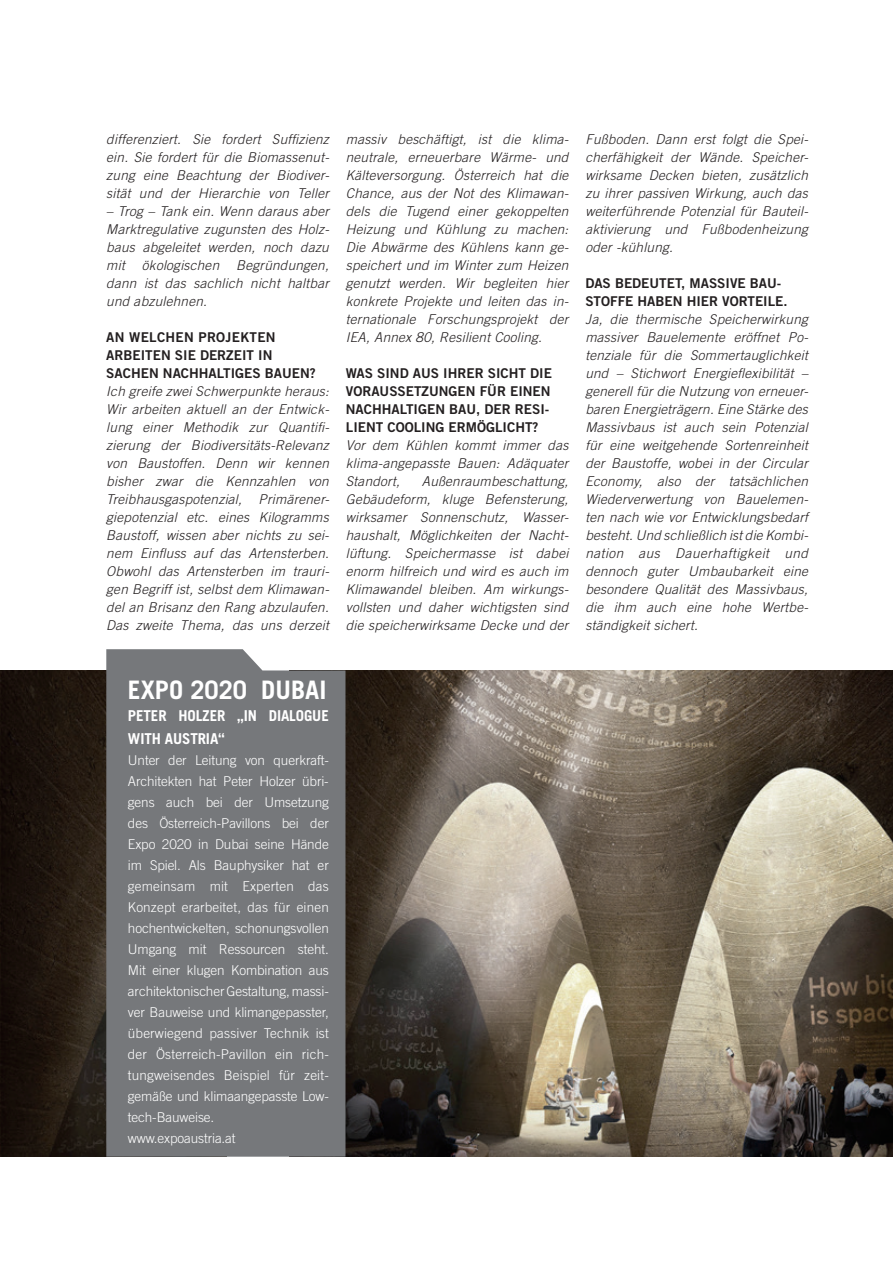
<style>
.page{position:relative;width:893px;height:1263px;background:#fff}
.page>*{position:absolute;margin:0;border:0;box-sizing:border-box;transform-origin:0 0}
.t1{font:700 25.5px "Trade Gothic";color:#fff}
.t2{font:700 15px/22.5px "Trade Gothic";letter-spacing:-.01em;color:#fff}
.t3{font:italic 300 13.5px/18px "Trade Gothic";letter-spacing:.02em;color:#231f20;text-align:justify}
.t4{font:300 13.5px/21px "Trade Gothic";letter-spacing:-.01em;color:#fff}
.t5{font:13.5px/18px "Trade Gothic Bold Two";color:#231f20}
</style>
<div class="page">
<img style="left:345px;top:670px;width:548px;height:487px">
<img style="left:0;top:670px;width:106px;height:486px">
<div style="left:106px;top:649px;width:239px;height:508px;background:#76787b"></div>
<p class="t3" style="left:106px;top:130px;width:224px">differenziert. Sie fordert Suffizienz ein. Sie fordert für die Biomassenut&shy;zung eine Beachtung der Biodiver&shy;sität und der Hierarchie von Teller</p>
<p class="t3" style="left:106px;top:202px;width:224px">– Trog – Tank ein. Wenn daraus aber Marktregulative zugunsten des Holz&shy;baus abgeleitet werden, noch dazu mit</p>
<p class="t3" style="left:106px;top:256px;width:224px;text-indent:130px">Begründungen, dann ist das sachlich nicht haltbar und abzulehnen.</p>
<p class="t5" style="left:106px;top:328px;width:211px">AN WELCHEN PROJEKTEN<br>ARBEITEN SIE DERZEIT IN<br>SACHEN NACHHALTIGES BAUEN?</p>
<p class="t3" style="left:106px;top:382px;width:224px">Ich greife zwei Schwerpunkte heraus:<br>Wir arbeiten aktuell an der Entwick&shy;lung einer Methodik zur Quantifi&shy;zierung der Biodiversitäts-Relevanz von Baustoffen. Denn wir kennen bisher zwar die Kennzahlen von Treibhausgaspotenzial, Primärener&shy;giepotenzial etc. eines Kilogramms Baustoff, wissen aber nichts zu sei&shy;nem Einfluss auf das Artensterben.<br>Obwohl das Artensterben im trauri&shy;gen Begriff ist, selbst dem Klimawan&shy;del an Brisanz den Rang abzulaufen.<br>Das zweite Thema, das uns derzeit</p>
<p class="t3" style="left:142px;top:256px;width:79px">ökologischen</p>
<p class="t3" style="left:346px;top:130px;width:224px">massiv beschäftigt, ist die klima&shy;neutrale, erneuerbare Wärme- und Kälteversorgung. Österreich hat die Chance, aus der Not des Klimawan&shy;dels die Tugend einer gekoppelten Heizung und Kühlung zu machen:<br>Die Abwärme des Kühlens kann ge&shy;speichert und im Winter zum Heizen genutzt werden. Wir begleiten hier konkrete Projekte und leiten das in&shy;ternationale Forschungsprojekt der IEA, Annex 80, Resilient Cooling.</p>
<p class="t5" style="left:346px;top:364px;width:208px">WAS SIND AUS IHRER SICHT DIE<br>VORAUSSETZUNGEN FÜR EINEN<br>NACHHALTIGEN BAU, DER RESI-<br>LIENT COOLING ERMÖGLICHT?</p>
<p class="t3" style="left:346px;top:436px;width:224px">Vor dem Kühlen kommt immer das klima-angepasste Bauen: Adäquater Standort,</p>
<p class="t3" style="left:346px;top:472px;width:224px;text-indent:76px">Außenraumbeschattung, Gebäudeform, kluge Befensterung, wirksamer Sonnenschutz, Wasser&shy;haushalt, Möglichkeiten der Nacht&shy;lüftung. Speichermasse ist dabei enorm hilfreich und wird es auch im Klimawandel bleiben. Am wirkungs&shy;vollsten und daher wichtigsten sind die speicherwirksame Decke und der</p>
<p class="t3" style="left:585px;top:130px;width:224px">Fußboden. Dann erst folgt die Spei&shy;cherfähigkeit der Wände. Speicher&shy;wirksame Decken bieten, zusätzlich zu ihrer passiven Wirkung, auch das weiterführende Potenzial für Bauteil&shy;aktivierung und Fußbodenheizung oder -kühlung.</p>
<p class="t5" style="left:585px;top:274px;width:204px">DAS BEDEUTET, MASSIVE BAU-<br>STOFFE HABEN HIER VORTEILE.</p>
<p class="t3" style="left:585px;top:310px;width:224px">Ja, die thermische Speicherwirkung massiver Bauelemente eröffnet Po&shy;tenziale für die Sommertauglichkeit und – Stichwort Energieflexibilität – generell für die Nutzung von erneuer&shy;baren Energieträgern. Eine Stärke des Massivbaus ist auch sein Potenzial für eine weitgehende Sortenreinheit der Baustoffe, wobei in der Circular Economy, also der tatsächlichen Wiederverwertung von Bauelemen&shy;ten nach wie vor Entwicklungsbedarf besteht. Und schließlich ist die Kombi&shy;nation aus Dauerhaftigkeit und dennoch guter Umbaubarkeit eine besondere Qualität des Massivbaus, die ihm auch eine hohe Wertbe&shy;ständigkeit sichert.</p>
<h1 class="t1" style="left:128px;top:674px;width:200px">EXPO 2020 DUBAI</h1>
<p class="t2" style="left:128px;top:704px;width:202px">PETER HOLZER „IN DIALOGUE<br>WITH AUSTRIA“</p>
<p class="t4" style="left:128px;top:749px;width:202px">Unter der Leitung von querkraft-<br>Architekten hat Peter Holzer übri&shy;gens auch bei der Umsetzung des Österreich-Pavillons bei der<br>Expo 2020 in Dubai seine Hände im Spiel. Als Bauphysiker hat er gemeinsam mit Experten das<br>Konzept erarbeitet, das für einen hochentwickelten, schonungsvollen<br>Umgang mit Ressourcen steht.<br>Mit einer klugen Kombination aus architektonischer Gestaltung, massi&shy;ver Bauweise und klimangepasster, überwiegend passiver Technik ist der Österreich-Pavillon ein rich&shy;tungweisendes Beispiel für zeit&shy;gemäße und klimaangepasste Low&shy;tech-Bauweise.<br>www.expoaustria.at</p>
</div>
